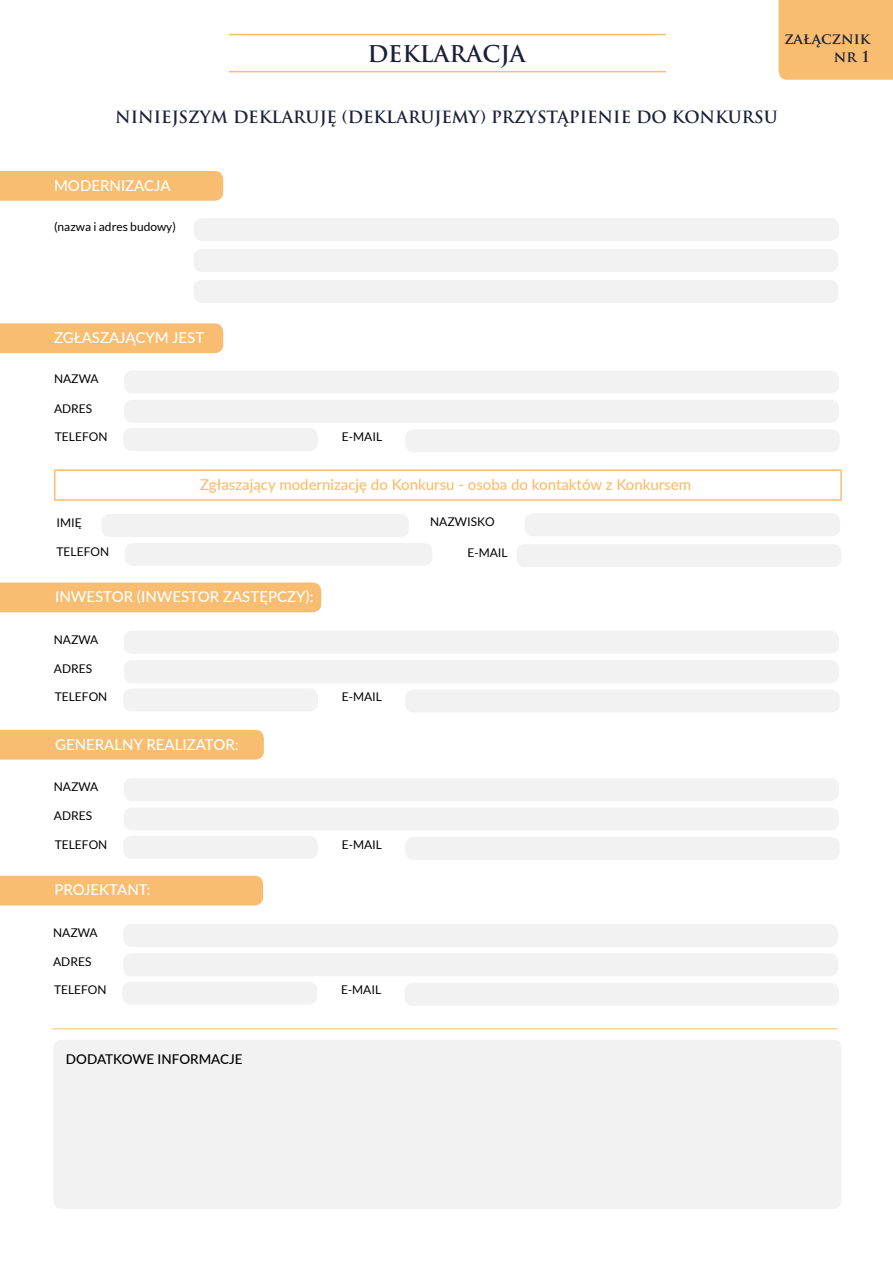
<style>
.page{position:relative;width:893px;height:1263px;background:#fff}
.page>*{position:absolute;margin:0;border:0;box-sizing:border-box;transform-origin:0 0}
.t1{font:700 22.5px "Trajan Pro";color:#1b213b}
.t2{font:700 16.5px "Trajan Pro";color:#1b213b}
.t3{font:500 15px "Lato";color:#fff}
.t4{font:500 15px "Lato";color:#f8bd70}
.t5{font:700 15px/18px "Trajan Pro";color:#1b213b;text-align:right}
.t6{font:500 13.5px "Lato";color:#000}
.t7{font:12px "Lato";color:#000}
</style>
<div class="page">
<hr style="left:229px;top:71px;width:437px;height:1px;background:#f8bd70">
<hr style="left:229px;top:34px;width:437px;height:1px;background:#f8bd70">
<div style="left:0;top:171px;width:223px;height:30px;background:#f8bd70"></div>
<div style="left:194px;top:218px;width:645px;height:23px;background:#f2f2f2;border-radius:9px"></div>
<div style="left:779px;top:0;width:114px;height:80px;background:#f8bd70"></div>
<div style="left:193px;top:249px;width:645px;height:23px;background:#f2f2f2;border-radius:9px"></div>
<div style="left:193px;top:280px;width:645px;height:23px;background:#f2f2f2;border-radius:9px"></div>
<div style="left:0;top:323px;width:223px;height:30px;background:#f8bd70"></div>
<div style="left:124px;top:370px;width:715px;height:23px;background:#f2f2f2;border-radius:9px"></div>
<div style="left:124px;top:400px;width:715px;height:23px;background:#f2f2f2;border-radius:9px"></div>
<div style="left:123px;top:428px;width:195px;height:23px;background:#f2f2f2;border-radius:9px"></div>
<div style="left:405px;top:429px;width:435px;height:23px;background:#f2f2f2;border-radius:9px"></div>
<div style="left:0;top:582px;width:321px;height:30px;background:#f8bd70"></div>
<div style="left:124px;top:631px;width:715px;height:23px;background:#f2f2f2;border-radius:9px"></div>
<div style="left:124px;top:660px;width:715px;height:23px;background:#f2f2f2;border-radius:9px"></div>
<div style="left:123px;top:688px;width:195px;height:23px;background:#f2f2f2;border-radius:9px"></div>
<div style="left:405px;top:690px;width:435px;height:23px;background:#f2f2f2;border-radius:9px"></div>
<div style="left:0;top:730px;width:264px;height:30px;background:#f8bd70"></div>
<div style="left:124px;top:778px;width:715px;height:23px;background:#f2f2f2;border-radius:9px"></div>
<div style="left:124px;top:807px;width:715px;height:23px;background:#f2f2f2;border-radius:9px"></div>
<div style="left:123px;top:836px;width:195px;height:23px;background:#f2f2f2;border-radius:9px"></div>
<div style="left:405px;top:837px;width:435px;height:23px;background:#f2f2f2;border-radius:9px"></div>
<div style="left:0;top:876px;width:263px;height:29px;background:#f8bd70"></div>
<div style="left:123px;top:924px;width:715px;height:23px;background:#f2f2f2;border-radius:9px"></div>
<div style="left:123px;top:953px;width:715px;height:23px;background:#f2f2f2;border-radius:9px"></div>
<div style="left:122px;top:981px;width:195px;height:23px;background:#f2f2f2;border-radius:9px"></div>
<div style="left:404px;top:983px;width:435px;height:23px;background:#f2f2f2;border-radius:9px"></div>
<hr style="left:52px;top:1028px;width:785px;height:1px;background:#f8bd70">
<div style="left:54px;top:469px;width:788px;height:32px;border:2px solid #f8bd70"></div>
<div style="left:101px;top:514px;width:308px;height:23px;background:#f2f2f2;border-radius:9px"></div>
<div style="left:525px;top:513px;width:315px;height:23px;background:#f2f2f2;border-radius:9px"></div>
<div style="left:125px;top:543px;width:307px;height:23px;background:#f2f2f2;border-radius:9px"></div>
<div style="left:516px;top:544px;width:325px;height:23px;background:#f2f2f2;border-radius:9px"></div>
<div style="left:53px;top:1040px;width:788px;height:169px;background:#f2f2f2;border-radius:9px"></div>
<h1 class="t1" style="left:367px;top:39px;width:159px">DEKLARACJA</h1>
<p class="t5" style="left:784px;top:30px;width:87px">załącznik nr 1</p>
<h2 class="t2" style="left:115px;top:106px;width:664px">NINIEJSZYM DEKLARUJĘ (DEKLARUJEMY) PRZYSTĄPIENIE DO KONKURSU</h2>
<p class="t3" style="left:54px;top:174px;width:118px">MODERNIZACJA</p>
<p class="t7" style="left:54px;top:220px;width:124px">(nazwa i adres budowy)</p>
<p class="t3" style="left:54px;top:327px;width:152px">ZGŁASZAJĄCYM JEST</p>
<p class="t7" style="left:54px;top:372px;width:46px">NAZWA</p>
<p class="t7" style="left:54px;top:402px;width:40px">ADRES</p>
<p class="t7" style="left:55px;top:430px;width:54px">TELEFON</p>
<p class="t7" style="left:342px;top:430px;width:42px">E-MAIL</p>
<p class="t4" style="left:200px;top:473px;width:492px">Zgłaszający modernizację do Konkursu - osoba do kontaktów z Konkursem</p>
<p class="t7" style="left:57px;top:516px;width:27px">IMIĘ</p>
<p class="t7" style="left:430px;top:515px;width:66px">NAZWISKO</p>
<p class="t7" style="left:57px;top:545px;width:54px">TELEFON</p>
<p class="t7" style="left:468px;top:546px;width:42px">E-MAIL</p>
<p class="t3" style="left:55px;top:586px;width:260px">INWESTOR (INWESTOR ZASTĘPCZY):</p>
<p class="t7" style="left:54px;top:633px;width:46px">NAZWA</p>
<p class="t7" style="left:54px;top:662px;width:40px">ADRES</p>
<p class="t7" style="left:55px;top:690px;width:54px">TELEFON</p>
<p class="t7" style="left:342px;top:690px;width:42px">E-MAIL</p>
<p class="t3" style="left:55px;top:733px;width:185px">GENERALNY REALIZATOR:</p>
<p class="t7" style="left:54px;top:780px;width:46px">NAZWA</p>
<p class="t7" style="left:54px;top:809px;width:40px">ADRES</p>
<p class="t7" style="left:55px;top:837px;width:54px">TELEFON</p>
<p class="t7" style="left:342px;top:837px;width:42px">E-MAIL</p>
<p class="t3" style="left:54px;top:879px;width:98px">PROJEKTANT:</p>
<p class="t7" style="left:53px;top:926px;width:46px">NAZWA</p>
<p class="t7" style="left:53px;top:955px;width:40px">ADRES</p>
<p class="t7" style="left:54px;top:983px;width:54px">TELEFON</p>
<p class="t7" style="left:341px;top:983px;width:42px">E-MAIL</p>
<p class="t6" style="left:66px;top:1049px;width:178px">DODATKOWE INFORMACJE</p>
</div>
